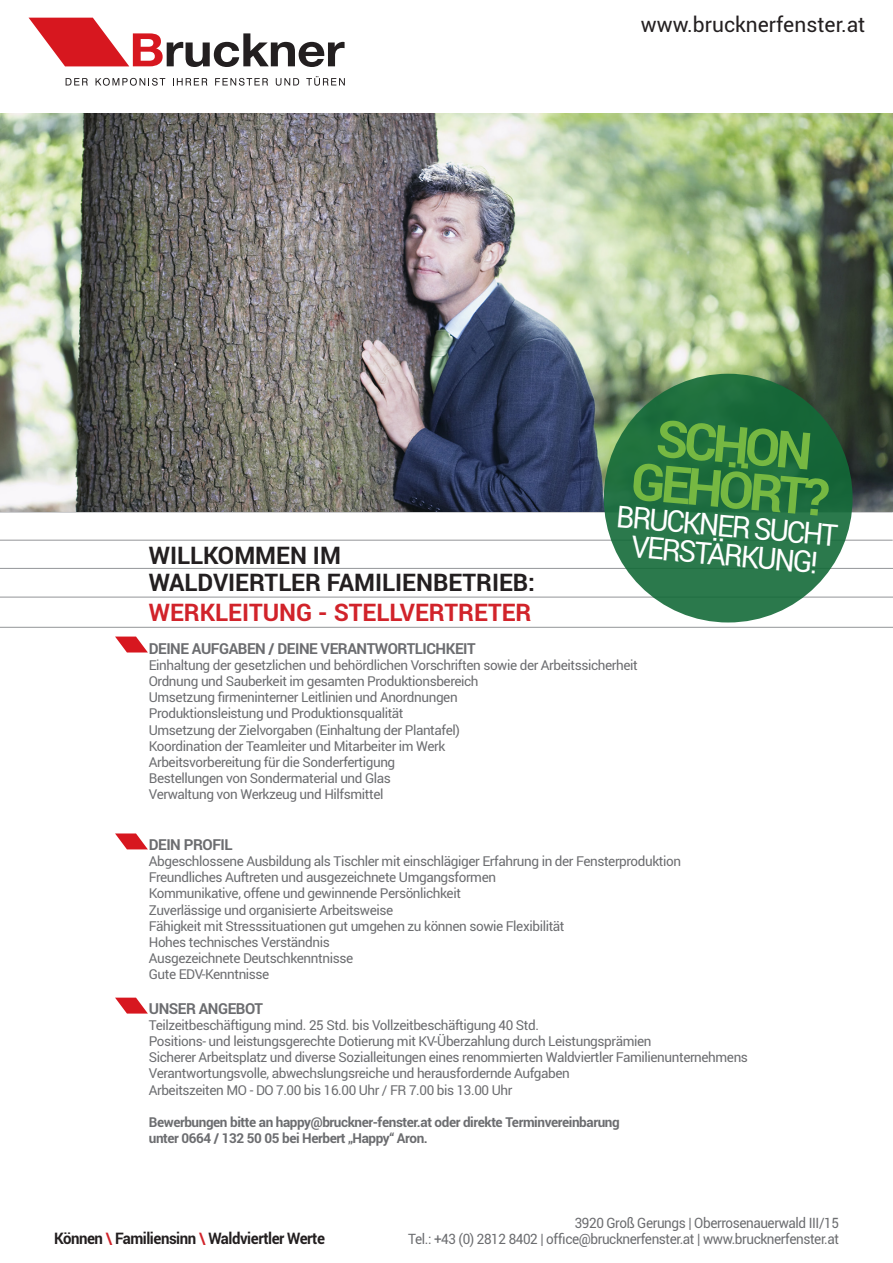
<style>
.page{position:relative;width:893px;height:1263px;background:#fff}
.page>*{position:absolute;margin:0;border:0;box-sizing:border-box;transform-origin:0 0}
.t1{font:700 51.3px "Roboto";color:#76b842}
.t2{font:30px "Roboto";color:#fff;scale:.95 1}
.t3{font:700 24px "Roboto";color:#231f20}
.t4{font:700 24px "Roboto";color:#d1232a}
.t5{font:21px "Roboto";color:#231f20}
.t6{font:700 15.75px "Roboto";letter-spacing:-.03em;color:#231f20;scale:.95 1}
.t7{font:700 15px "Roboto";letter-spacing:-.03em;color:#6c6d70}
.t8{font:14.1px/16.2px "Roboto";letter-spacing:-.03em;color:#6c6d70;text-align:right;scale:.95 1}
.t9{font:13.5px "Roboto";letter-spacing:-.03em;color:#6c6d70}
.t10{font:700 13.5px "Roboto";letter-spacing:-.03em;color:#6c6d70}
.s1{color:#d1232a}
</style>
<div class="page">
<svg style="left:29px;top:18px;width:315px;height:49px"></svg>
<svg style="left:66px;top:78px;width:22px;height:7px"></svg>
<svg style="left:96px;top:78px;width:69px;height:8px"></svg>
<svg style="left:173px;top:78px;width:34px;height:7px"></svg>
<svg style="left:215px;top:78px;width:53px;height:8px"></svg>
<svg style="left:276px;top:78px;width:23px;height:8px"></svg>
<svg style="left:306px;top:76px;width:38px;height:10px"></svg>
<hr style="left:0;top:540px;width:893px;height:1px;background:#939598">
<hr style="left:0;top:568px;width:893px;height:1px;background:#939598">
<hr style="left:0;top:597px;width:893px;height:1px;background:#939598">
<hr style="left:0;top:512px;width:893px;height:1px;background:#939598">
<img style="left:0;top:113px;width:893px;height:399px">
<div style="left:604px;top:374px;width:249px;height:248px;background:linear-gradient(to right,#257545,#1f6d40);border-radius:50%"></div>
<hr style="left:0;top:627px;width:893px;height:1px;background:#939598">
<svg style="left:115px;top:636px;width:33px;height:16px"></svg>
<svg style="left:115px;top:833px;width:33px;height:16px"></svg>
<svg style="left:115px;top:998px;width:33px;height:15px"></svg>
<p class="t5" style="left:641px;top:13px;width:226px">www.brucknerfenster.at</p>
<p class="t3" style="left:149px;top:541px;width:194px">WILLKOMMEN IM</p>
<p class="t3" style="left:149px;top:569px;width:388px">WALDVIERTLER FAMILIENBETRIEB:</p>
<p class="t1" style="left:659px;top:408px;width:158px;rotate:5deg">SCHON</p>
<p class="t1" style="left:634px;top:451px;width:200px;rotate:5deg">GEHÖRT?</p>
<p class="t2" style="left:618px;top:499px;width:235px;rotate:5deg">BRUCKNER SUCHT</p>
<p class="t2" style="left:633px;top:529px;width:199px;rotate:5deg">VERSTÄRKUNG!</p>
<p class="t4" style="left:149px;top:598px;width:384px">WERKLEITUNG - STELLVERTRETER</p>
<p class="t7" style="left:149px;top:639px;width:328px">DEINE AUFGABEN / DEINE VERANTWORTLICHKEIT</p>
<p class="t9" style="left:149px;top:657px;width:490px">Einhaltung der gesetzlichen und behördlichen Vorschriften sowie der Arbeitssicherheit</p>
<p class="t9" style="left:149px;top:673px;width:331px">Ordnung und Sauberkeit im gesamten Produktionsbereich</p>
<p class="t9" style="left:149px;top:689px;width:310px">Umsetzung firmeninterner Leitlinien und Anordnungen</p>
<p class="t9" style="left:149px;top:706px;width:256px">Produktionsleistung und Produktionsqualität</p>
<p class="t9" style="left:149px;top:722px;width:313px">Umsetzung der Zielvorgaben (Einhaltung der Plantafel)</p>
<p class="t9" style="left:149px;top:738px;width:298px">Koordination der Teamleiter und Mitarbeiter im Werk</p>
<p class="t9" style="left:149px;top:754px;width:248px">Arbeitsvorbereitung für die Sonderfertigung</p>
<p class="t9" style="left:149px;top:770px;width:244px">Bestellungen von Sondermaterial und Glas</p>
<p class="t9" style="left:149px;top:787px;width:236px">Verwaltung von Werkzeug und Hilfsmittel</p>
<p class="t7" style="left:149px;top:836px;width:85px">DEIN PROFIL</p>
<p class="t9" style="left:149px;top:853px;width:534px">Abgeschlossene Ausbildung als Tischler mit einschlägiger Erfahrung in der Fensterproduktion</p>
<p class="t9" style="left:149px;top:869px;width:349px">Freundliches Auftreten und ausgezeichnete Umgangsformen</p>
<p class="t9" style="left:149px;top:886px;width:314px">Kommunikative, offene und gewinnende Persönlichkeit</p>
<p class="t9" style="left:149px;top:902px;width:246px">Zuverlässige und organisierte Arbeitsweise</p>
<p class="t9" style="left:149px;top:918px;width:417px">Fähigkeit mit Stresssituationen gut umgehen zu können sowie Flexibilität</p>
<p class="t9" style="left:149px;top:934px;width:182px">Hohes technisches Verständnis</p>
<p class="t9" style="left:149px;top:950px;width:206px">Ausgezeichnete Deutschkenntnisse</p>
<p class="t9" style="left:149px;top:967px;width:122px">Gute EDV-Kenntnisse</p>
<p class="t7" style="left:149px;top:999px;width:116px">UNSER ANGEBOT</p>
<p class="t9" style="left:149px;top:1017px;width:392px">Teilzeitbeschäftigung mind. 25 Std. bis Vollzeitbeschäftigung 40 Std.</p>
<p class="t9" style="left:149px;top:1033px;width:504px">Positions- und leistungsgerechte Dotierung mit KV-Überzahlung durch Leistungsprämien</p>
<p class="t9" style="left:149px;top:1049px;width:601px">Sicherer Arbeitsplatz und diverse Sozialleitungen eines renommierten Waldviertler Familienunternehmens</p>
<p class="t9" style="left:149px;top:1066px;width:423px">Verantwortungsvolle, abwechslungsreiche und herausfordernde Aufgaben</p>
<p class="t9" style="left:149px;top:1082px;width:365px">Arbeitszeiten MO - DO 7.00 bis 16.00 Uhr / FR 7.00 bis 13.00 Uhr</p>
<p class="t10" style="left:149px;top:1114px;width:472px">Bewerbungen bitte an happy@bruckner-fenster.at oder direkte Terminvereinbarung</p>
<p class="t10" style="left:149px;top:1130px;width:280px">unter 0664 / 132 50 05 bei Herbert „Happy“ Aron.</p>
<p class="t6" style="left:54px;top:1229px;width:287px">Können <span class="s1">\</span> Familiensinn <span class="s1">\</span> Waldviertler Werte</p>
<p class="t8" style="left:408px;top:1214px;width:455px">3920 Groß Gerungs | Oberrosenauerwald III/15<br>Tel.: +43 (0) 2812 8402 | office@brucknerfenster.at | www.brucknerfenster.at</p>
</div>
